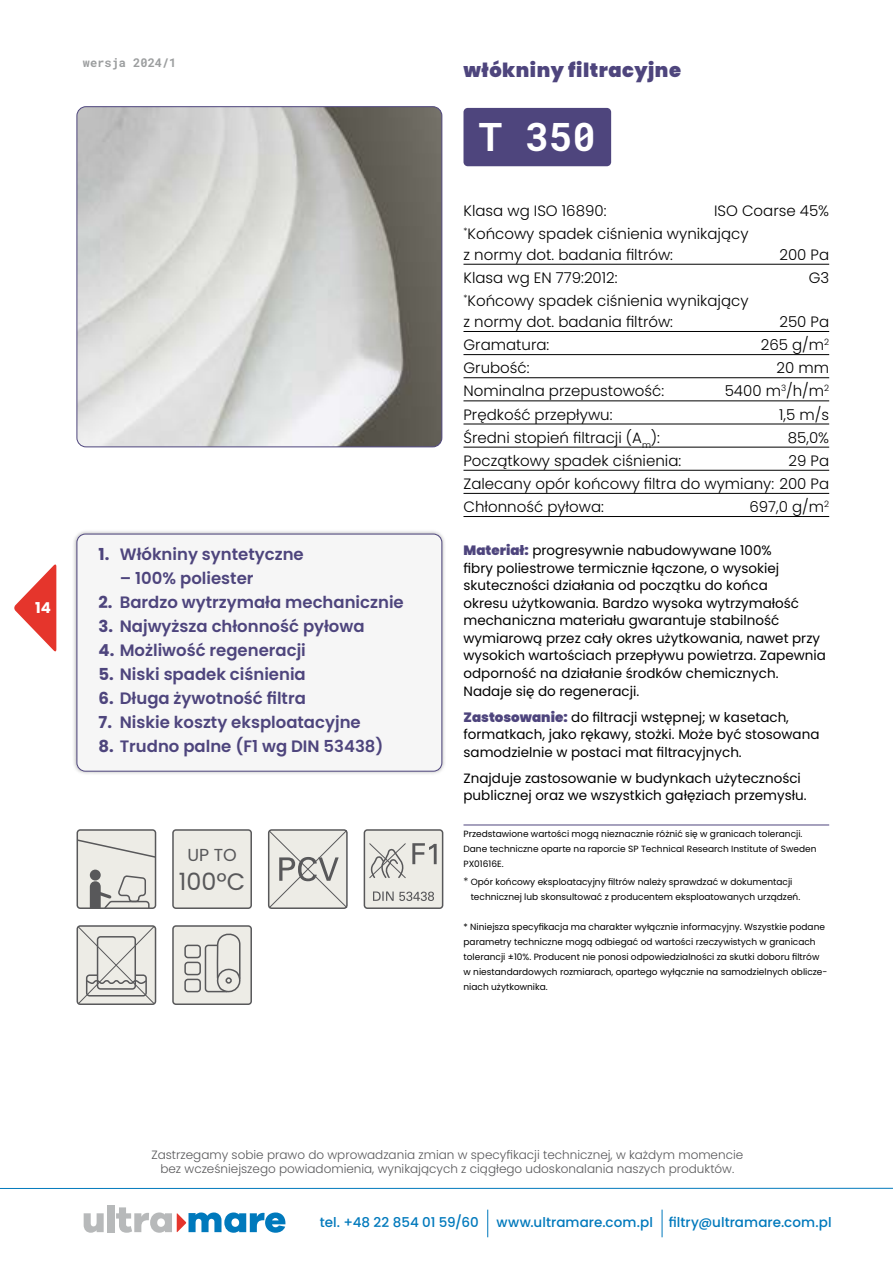
<style>
.page{position:relative;width:893px;height:1263px;background:#fff}
.page>*{position:absolute;margin:0;border:0;box-sizing:border-box;transform-origin:0 0}
.t1{font:700 39px "Roboto Mono";color:#fff}
.t2{font:23.85px "Poppins";color:#58585a}
.t3{font:900 19.5px "Poppins";letter-spacing:.025em;color:#4e457d}
.t4{font:17.4px "Poppins";color:#58585a}
.t5{font:600 16.5px "Poppins";color:#4e457d}
.t6{font:300 15px/23.1px "Poppins";color:#000}
.t7{font:700 15px "Poppins";color:#fff}
.t8{font:13.5px/17.5px "Poppins";color:#000}
.t9{font:500 13.5px "Poppins";letter-spacing:.005em;color:#0079bc}
.t10{font:300 12px/14.4px "Poppins";color:#58585a;text-align:center}
.t11{font:700 12px "Roboto Mono";color:#9c9e9f}
.t12{font:9px/15px "Poppins";color:#000}
.s1{font-weight:700}
.s2{font-weight:900;color:#4e457d}
.s3{font-weight:300;font-size:10.5px}
</style>
<div class="page">
<svg style="left:84px;top:1213px;width:20px;height:20px"></svg>
<div style="left:107px;top:1205px;width:7px;height:27px;background:#b7b9ba"></div>
<svg style="left:116px;top:1207px;width:169px;height:26px"></svg>
<svg style="left:14px;top:564px;width:42px;height:88px"></svg>
<hr style="left:0;top:1188px;width:893px;height:1px;background:#0079bc">
<svg style="left:487px;top:1209px;width:1px;height:28px"></svg>
<svg style="left:662px;top:1209px;width:1px;height:28px"></svg>
<img style="left:77px;top:107px;width:365px;height:340px">
<div style="left:77px;top:106px;width:365px;height:341px;border:1px solid #4e457d;border-radius:9px"></div>
<hr style="left:463px;top:264px;width:366px;height:1px;background:#000">
<hr style="left:463px;top:331px;width:366px;height:1px;background:#000">
<hr style="left:463px;top:354px;width:366px;height:1px;background:#000">
<hr style="left:463px;top:377px;width:366px;height:1px;background:#000">
<hr style="left:463px;top:401px;width:366px;height:1px;background:#000">
<hr style="left:463px;top:424px;width:366px;height:1px;background:#000">
<hr style="left:463px;top:447px;width:366px;height:1px;background:#000">
<hr style="left:463px;top:470px;width:366px;height:1px;background:#000">
<hr style="left:463px;top:493px;width:366px;height:1px;background:#000">
<hr style="left:463px;top:516px;width:366px;height:1px;background:#000">
<hr style="left:463px;top:825px;width:366px;height:1px;background:#4e457d">
<div style="left:463px;top:108px;width:148px;height:58px;background:#4e457d;border-radius:4px"></div>
<div style="left:73px;top:530px;width:373px;height:246px;background:#000;opacity:.3"></div>
<div style="left:77px;top:534px;width:365px;height:237px;background:#f6f6f6;border-radius:9px"></div>
<div style="left:77px;top:534px;width:365px;height:237px;border:1px solid #4e457d;border-radius:9px"></div>
<div style="left:77px;top:830px;width:79px;height:78px;background:#edece6;border-radius:3px"></div>
<div style="left:77px;top:829px;width:79px;height:80px;border:2px solid #58585a;border-radius:3px"></div>
<svg style="left:77px;top:838px;width:79px;height:21px"></svg>
<div style="left:90px;top:869px;width:11px;height:11px;background:#58585a;border-radius:50%"></div>
<svg style="left:90px;top:874px;width:60px;height:35px"></svg>
<div style="left:173px;top:830px;width:78px;height:78px;background:#edece6;border-radius:3px"></div>
<div style="left:172px;top:829px;width:80px;height:80px;border:2px solid #58585a;border-radius:3px"></div>
<svg style="left:268px;top:829px;width:80px;height:80px;background:#d2d2cd"></svg>
<div style="left:364px;top:830px;width:79px;height:78px;background:#edece6;border-radius:3px"></div>
<div style="left:364px;top:829px;width:79px;height:80px;border:2px solid #58585a;border-radius:3px"></div>
<svg style="left:373px;top:891px;width:61px;height:10px"></svg>
<svg style="left:369px;top:843px;width:68px;height:35px"></svg>
<svg style="left:77px;top:925px;width:78px;height:80px;background:#d3d2ce"></svg>
<div style="left:173px;top:926px;width:78px;height:78px;background:#edece6;border-radius:3px"></div>
<div style="left:172px;top:925px;width:80px;height:80px;border:2px solid #58585a;border-radius:3px"></div>
<div style="left:184px;top:979px;width:17px;height:13px;border:2px solid #58585a;border-radius:3px"></div>
<div style="left:205px;top:945px;width:25px;height:47px;border:2px solid #58585a;border-radius:3px"></div>
<svg style="left:212px;top:933px;width:29px;height:60px"></svg>
<div style="left:184px;top:945px;width:17px;height:13px;border:2px solid #58585a;border-radius:3px"></div>
<div style="left:184px;top:962px;width:17px;height:13px;border:2px solid #58585a;border-radius:3px"></div>
<div style="left:225px;top:977px;width:7px;height:7px;border:2px solid #58585a;border-radius:50%"></div>
<p class="t7" style="left:35px;top:599px;width:17px">14</p>
<p class="t11" style="left:83px;top:54px;width:95px">wersja 2024/1</p>
<h3 class="t3" style="left:463px;top:59px;width:219px">włókniny filtracyjne</h3>
<h1 class="t1" style="left:479px;top:109px;width:118px">T 350</h1>
<p class="t5" style="left:99px;top:545px;width:207px"><span class="s1">1.</span> Włókniny syntetyczne</p>
<p class="t5" style="left:120px;top:569px;width:135px">– 100% poliester</p>
<p class="t5" style="left:99px;top:593px;width:307px"><span class="s1">2.</span> Bardzo wytrzymała mechanicznie</p>
<p class="t5" style="left:99px;top:617px;width:268px"><span class="s1">3.</span> Najwyższa chłonność pyłowa</p>
<p class="t5" style="left:99px;top:641px;width:209px"><span class="s1">4.</span> Możliwość regeneracji</p>
<p class="t5" style="left:99px;top:665px;width:209px"><span class="s1">5.</span> Niski spadek ciśnienia</p>
<p class="t5" style="left:99px;top:689px;width:209px"><span class="s1">6.</span> Długa żywotność filtra</p>
<p class="t5" style="left:99px;top:713px;width:264px"><span class="s1">7.</span> Niskie koszty eksploatacyjne</p>
<p class="t5" style="left:99px;top:737px;width:286px"><span class="s1">8.</span> Trudno palne (F1 wg DIN 53438)</p>
<p class="t4" style="left:187px;top:844px;width:51px">UP TO</p>
<h2 class="t2" style="left:179px;top:868px;width:68px">100ºC</h2>
<p class="t6" style="left:463px;top:199px;width:144px">Klasa wg ISO 16890:</p>
<p class="t6" style="left:463px;top:199px;width:367px;text-indent:251px">ISO Coarse 45% <sup>*</sup>Końcowy spadek ciśnienia wynikający</p>
<p class="t6" style="left:463px;top:243px;width:211px">z normy dot. badania filtrów:</p>
<p class="t6" style="left:779px;top:243px;width:51px">200 Pa</p>
<p class="t6" style="left:463px;top:266px;width:156px">Klasa wg EN 779:2012:</p>
<p class="t6" style="left:809px;top:266px;width:22px">G3</p>
<p class="t6" style="left:463px;top:290px;width:287px;line-height:21px"><sup>*</sup>Końcowy spadek ciśnienia wynikający z normy dot. badania filtrów:</p>
<p class="t6" style="left:779px;top:310px;width:51px">250 Pa</p>
<p class="t6" style="left:463px;top:333px;width:87px">Gramatura:</p>
<p class="t6" style="left:761px;top:333px;width:70px">265 g/m<sup>2</sup></p>
<p class="t6" style="left:463px;top:356px;width:68px">Grubość:</p>
<p class="t6" style="left:777px;top:356px;width:54px">20 mm</p>
<p class="t6" style="left:463px;top:380px;width:202px">Nominalna przepustowość:</p>
<p class="t6" style="left:725px;top:380px;width:106px">5400 m<sup>3</sup>/h/m<sup>2</sup></p>
<p class="t6" style="left:463px;top:403px;width:151px">Prędkość przepływu:</p>
<p class="t6" style="left:779px;top:403px;width:51px">1,5 m/s</p>
<p class="t6" style="left:463px;top:426px;width:198px">Średni stopień filtracji (A<sub>m</sub>):</p>
<p class="t6" style="left:788px;top:426px;width:43px">85,0%</p>
<p class="t6" style="left:463px;top:449px;width:219px">Początkowy spadek ciśnienia:</p>
<p class="t6" style="left:463px;top:449px;width:367px;text-align:justify;text-indent:325px">29 Pa Zalecany opór końcowy filtra do wymiany: 200 Pa Chłonność pyłowa:</p>
<p class="t6" style="left:749px;top:495px;width:81px">697,0 g/m<sup>2</sup></p>
<p class="t8" style="left:463px;top:542px;width:364px"><span class="s2">Materiał:</span> progresywnie nabudowywane 100%<br>fibry poliestrowe termicznie łączone, o wysokiej skuteczności działania od początku do końca<br>okresu użytkowania. Bardzo wysoka wytrzymałość mechaniczna materiału gwarantuje stabilność wymiarową przez cały okres użytkowania, nawet przy wysokich wartościach przepływu powietrza. Zapewnia odporność na działanie środków chemicznych.<br>Nadaje się do regeneracji.</p>
<p class="t8" style="left:463px;top:708px;width:357px"><span class="s2">Zastosowanie:</span> do filtracji wstępnej; w kasetach, formatkach, jako rękawy, stożki. Może być stosowana samodzielnie w postaci mat filtracyjnych.</p>
<p class="t8" style="left:463px;top:769px;width:345px">Znajduje zastosowanie w budynkach użyteczności publicznej oraz we wszystkich gałęziach przemysłu.</p>
<p class="t12" style="left:463px;top:826px;width:354px">Przedstawione wartości mogą nieznacznie różnić się w granicach tolerancji.<br>Dane techniczne oparte na raporcie SP Technical Research Institute of Sweden<br>PX01616E.</p>
<p class="t12" style="left:471px;top:874px;width:331px;text-indent:-7px"><span class="s3">*</span> Opór końcowy eksploatacyjny filtrów należy sprawdzać w dokumentacji technicznej lub skonsultować z producentem eksploatowanych urządzeń.</p>
<p class="t12" style="left:463px;top:919px;width:365px">* Niniejsza specyfikacja ma charakter wyłącznie informacyjny. Wszystkie podane parametry techniczne mogą odbiegać od wartości rzeczywistych w granicach tolerancji ±10%. Producent nie ponosi odpowiedzialności za skutki doboru filtrów w niestandardowych rozmiarach, opartego wyłącznie na samodzielnych oblicze&shy;niach użytkownika.</p>
<p class="t10" style="left:151px;top:1148px;width:593px">Zastrzegamy sobie prawo do wprowadzania zmian w specyfikacji technicznej, w każdym momencie bez wcześniejszego powiadomienia, wynikających z ciągłego udoskonalania naszych produktów.</p>
<p class="t9" style="left:320px;top:1215px;width:161px">tel. +48 22 854 01 59/60</p>
<p class="t9" style="left:496px;top:1215px;width:337px">www.ultramare.com.pl filtry@ultramare.com.pl</p>
</div>
